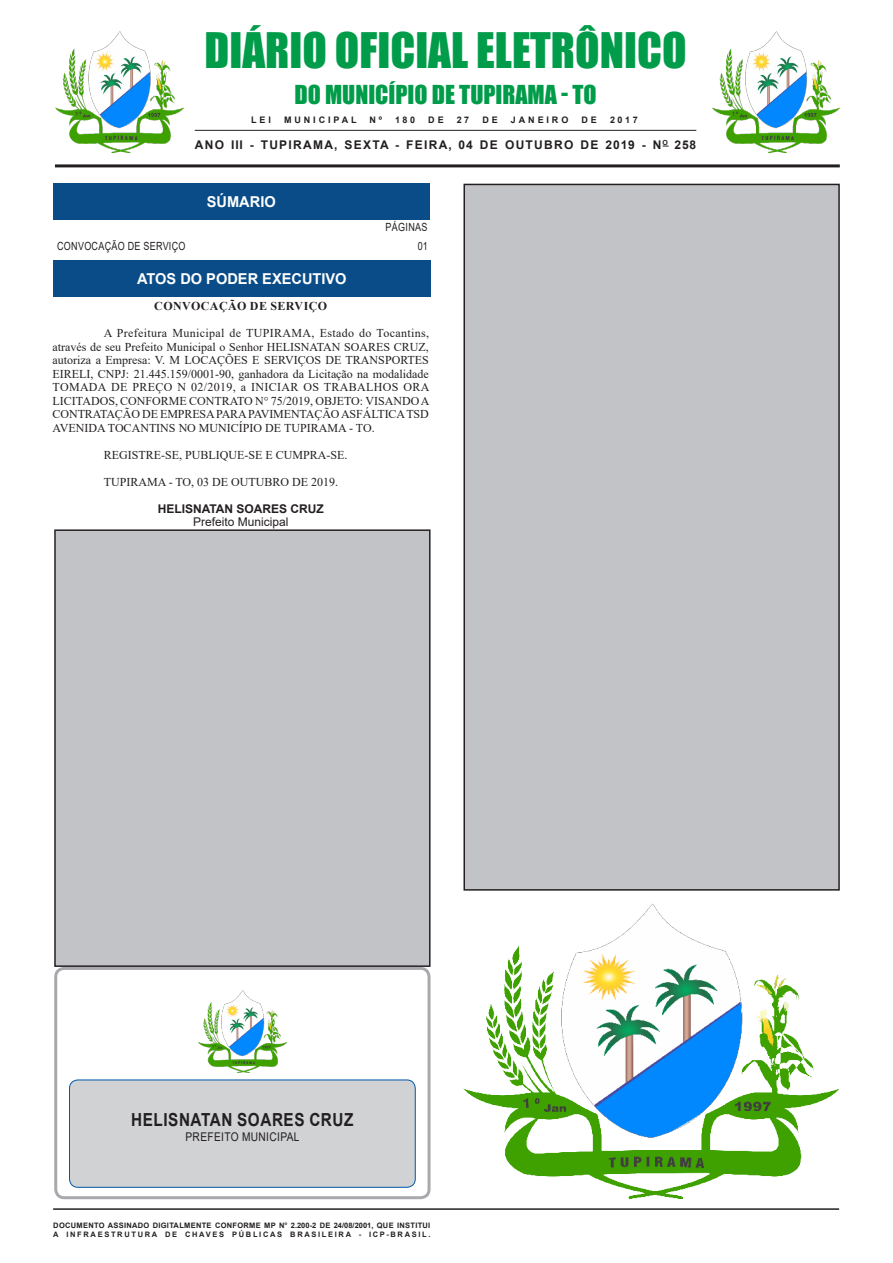
<style>
.page{position:relative;width:893px;height:1263px;background:#fff}
.page>*{position:absolute;margin:0;border:0;box-sizing:border-box;transform-origin:0 0}
.t1{font:45px "Impact";color:#009c4a}
.t2{font:24px "Impact";color:#009c4a}
.t3{font:700 18px "Arial";letter-spacing:.035em;color:#231f20;scale:.85 1}
.Chancela{font:700 15px "Arial";color:#fff}
.CORPO_DE_TEXTO{font:12px/13.5px "Times New Roman";color:#231f20;text-align:justify}
.NOME{font:700 12px "Arial";letter-spacing:.105em;color:#231f20}
.NOME-2{font:700 12px "Arial";color:#231f20}
.TITULOS{font:700 12px "Times New Roman";letter-spacing:.035em;color:#231f20}
.CARGO{font:12px "Arial";letter-spacing:.035em;color:#231f20;scale:.85 1}
.CARGO-2{font:12px "Arial";color:#231f20}
.Sumario{font:11.25px "Arial";letter-spacing:.035em;color:#231f20;scale:.8 1}
.t4{font:700 9px "Arial";letter-spacing:.325em;color:#231f20}
.t5{font:700 7.5px "Arial";letter-spacing:.04em;color:#231f20}
.t6{font:700 7.5px "Arial";letter-spacing:.225em;color:#231f20}
</style>
<div class="page">
<hr style="left:53px;top:1208px;width:786px;height:2px;background:#231f20">
<hr style="left:55px;top:164px;width:785px;height:3px;background:#231f20">
<hr style="left:195px;top:130px;width:501px;height:1px;background:#231f20">
<img style="left:712px;top:31px;width:128px;height:121px">
<img style="left:56px;top:31px;width:127px;height:121px">
<div style="left:53px;top:184px;width:376px;height:36px;background:#094c88"></div>
<div style="left:54px;top:967px;width:377px;height:232px;border:3px solid #a8a9ad;border-radius:9px"></div>
<div style="left:69px;top:1080px;width:346px;height:107px;background:#d1d2d4;border-radius:9px"></div>
<div style="left:69px;top:1080px;width:346px;height:107px;border:1px solid #0057a8;border-radius:9px"></div>
<img style="left:198px;top:990px;width:88px;height:82px">
<div style="left:53px;top:260px;width:378px;height:36px;background:#094c88"></div>
<div style="left:55px;top:530px;width:375px;height:436px;background:#c2c3c6"></div>
<div style="left:54px;top:529px;width:377px;height:438px;border:2px solid #231f20"></div>
<div style="left:464px;top:184px;width:375px;height:706px;background:#c2c3c6"></div>
<div style="left:463px;top:184px;width:377px;height:707px;border:2px solid #231f20"></div>
<img style="left:464px;top:904px;width:374px;height:295px">
<p class="t1" style="left:205px;top:16px;width:483px">DIÁRIO OFICIAL ELETRÔNICO</p>
<p class="t2" style="left:294px;top:76px;width:304px">DO MUNICÍPIO DE TUPIRAMA - TO</p>
<p class="t4" style="left:251px;top:114px;width:21px">LEI</p>
<p class="t4" style="left:284px;top:114px;width:74px">MUNICIPAL</p>
<p class="t4" style="left:370px;top:114px;width:14px">N º</p>
<p class="t4" style="left:395px;top:114px;width:22px">180</p>
<p class="t4" style="left:428px;top:114px;width:17px">D E</p>
<p class="t4" style="left:457px;top:114px;width:14px">2 7</p>
<p class="t4" style="left:482px;top:114px;width:17px">D E</p>
<p class="t4" style="left:511px;top:114px;width:59px">JANEIRO</p>
<p class="t4" style="left:582px;top:114px;width:17px">D E</p>
<p class="t4" style="left:610px;top:114px;width:29px">2017</p>
<p class="NOME" style="left:195px;top:137px;width:503px">ANO III - TUPIRAMA, SEXTA - FEIRA, 04 DE OUTUBRO DE 2019 - N<sup>O</sup> 258</p>
<p class="Chancela" style="left:207px;top:191px;width:70px">SÚMARIO</p>
<p class="Sumario" style="left:386px;top:220px;width:54px">PÁGINAS</p>
<p class="Sumario" style="left:57px;top:239px;width:162px">CONVOCAÇÃO DE SERVIÇO</p>
<p class="Sumario" style="left:418px;top:239px;width:14px">01</p>
<p class="Chancela" style="left:137px;top:268px;width:211px">ATOS DO PODER EXECUTIVO</p>
<p class="TITULOS" style="left:154px;top:297px;width:174px">CONVOCAÇÃO DE SERVIÇO</p>
<p class="CORPO_DE_TEXTO" style="left:53px;top:326px;width:378px;text-indent:51px">A Prefeitura Municipal de TUPIRAMA, Estado do Tocantins, através de seu Prefeito Municipal o Senhor HELISNATAN SOARES CRUZ, autoriza a Empresa: V. M LOCAÇÕES E SERVIÇOS DE TRANSPORTES EIRELI, CNPJ: 21.445.159/0001-90, ganhadora da Licitação na modalidade TOMADA DE PREÇO N 02/2019, a INICIAR OS TRABALHOS ORA LICITADOS, CONFORME CONTRATO N° 75/2019, OBJETO: VISANDO A CONTRATAÇÃO DE EMPRESA PARA PAVIMENTAÇÃO ASFÁLTICA TSD AVENIDA TOCANTINS NO MUNICÍPIO DE TUPIRAMA - TO.</p>
<p class="CORPO_DE_TEXTO" style="left:104px;top:447px;width:245px">REGISTRE-SE, PUBLIQUE-SE E CUMPRA-SE.</p>
<p class="CORPO_DE_TEXTO" style="left:104px;top:474px;width:236px">TUPIRAMA - TO, 03 DE OUTUBRO DE 2019.</p>
<p class="NOME-2" style="left:158px;top:500px;width:168px">HELISNATAN SOARES CRUZ</p>
<p class="CARGO-2" style="left:193px;top:514px;width:97px">Prefeito Municipal</p>
<p class="t3" style="left:131px;top:1107px;width:263px">HELISNATAN SOARES CRUZ</p>
<p class="CARGO" style="left:185px;top:1128px;width:136px">PREFEITO MUNICIPAL</p>
<p class="t5" style="left:53px;top:1220px;width:379px">DOCUMENTO ASSINADO DIGITALMENTE CONFORME MP N° 2.200-2 DE 24/08/2001, QUE INSTITUI</p>
<p class="t6" style="left:53px;top:1229px;width:379px">A INFRAESTRUTURA DE CHAVES PÚBLICAS BRASILEIRA - ICP-BRASIL.</p>
</div>
